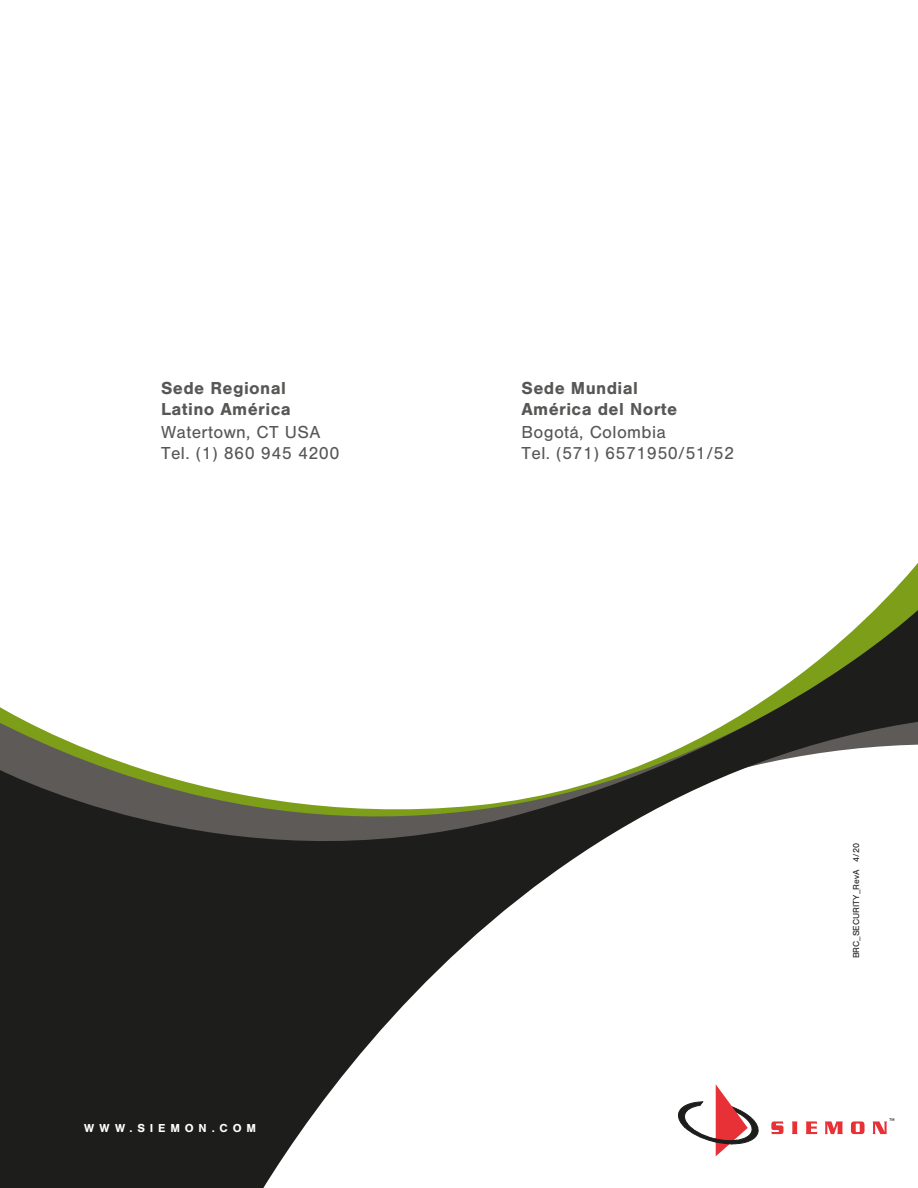
<style>
.page{position:relative;width:918px;height:1188px;background:#fff}
.page>*{position:absolute;margin:0;border:0;box-sizing:border-box;transform-origin:0 0}
.t1{font:18px/21.6px "Nimbus San";letter-spacing:.02em;color:#575756}
.t2{font:700 18px/21.6px "Nimbus San";letter-spacing:.02em;color:#575756}
.t3{font:700 12px "Nimbus San";letter-spacing:.4em;color:#fff}
.t4{font:9px "Nimbus San";color:#1d1d1b}
</style>
<div class="page">
<svg style="left:0;top:598px;width:918px;height:590px"></svg>
<svg style="left:678px;top:1084px;width:83px;height:72px"></svg>
<svg style="left:771px;top:1121px;width:12px;height:13px"></svg>
<svg style="left:792px;top:1121px;width:6px;height:13px"></svg>
<svg style="left:806px;top:1121px;width:11px;height:13px"></svg>
<svg style="left:825px;top:1121px;width:18px;height:13px"></svg>
<svg style="left:851px;top:1121px;width:14px;height:13px"></svg>
<svg style="left:873px;top:1118px;width:21px;height:16px"></svg>
<p class="t2" style="left:161px;top:377px;width:131px">Sede Regional<br>Latino América</p>
<p class="t1" style="left:161px;top:421px;width:180px">Watertown, CT USA<br>Tel. (1) 860 945 4200</p>
<p class="t3" style="left:84px;top:1121px;width:173px">WWW.SIEMON.COM</p>
<p class="t2" style="left:522px;top:377px;width:157px">Sede Mundial<br>América del Norte</p>
<p class="t1" style="left:522px;top:421px;width:214px">Bogotá, Colombia<br>Tel. (571) 6571950/51/52</p>
<p class="t4" style="left:851px;top:958px;width:117px;rotate:-90deg">BRC_SECURITY_RevA 4/20</p>
</div>
